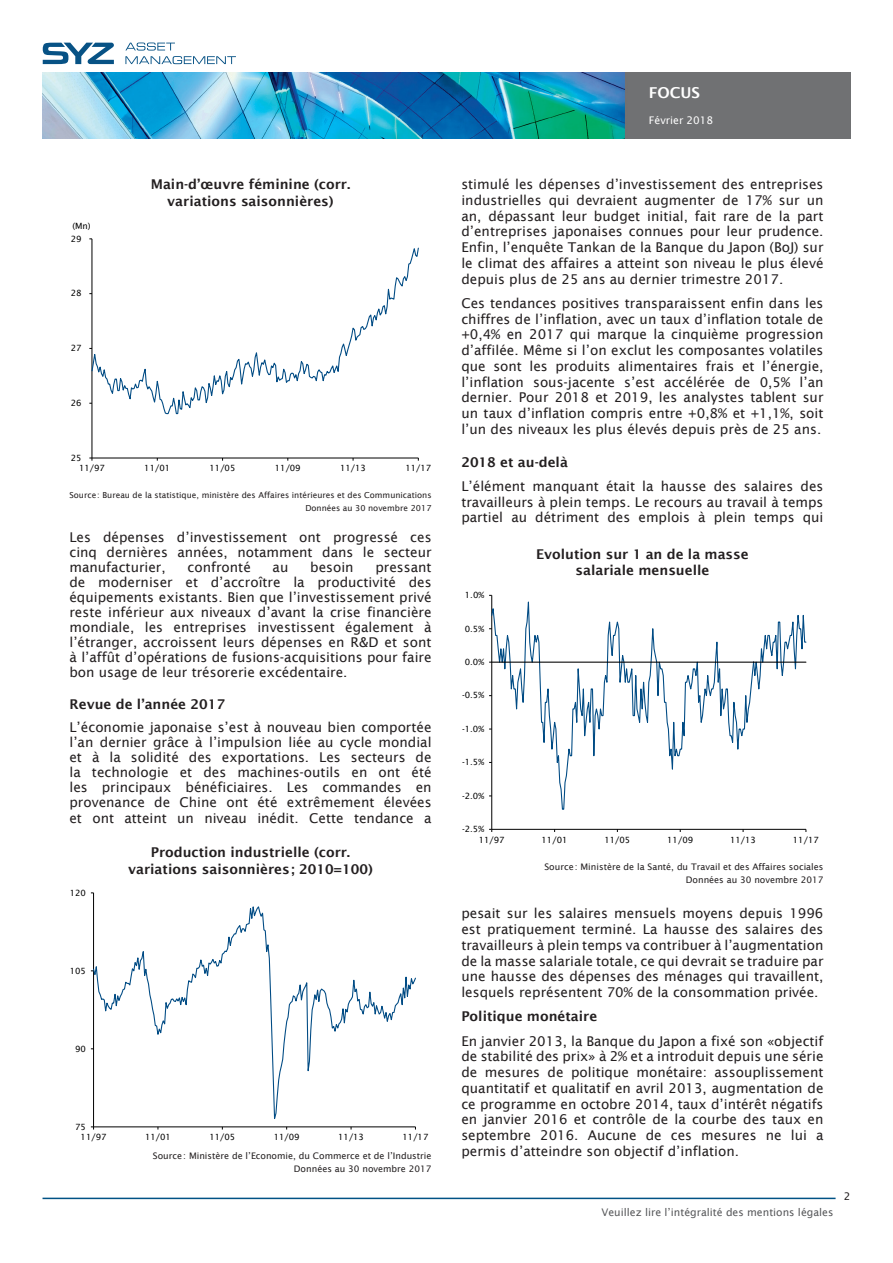
<style>
.page{position:relative;width:893px;height:1263px;background:#fff}
.page>*{position:absolute;margin:0;border:0;box-sizing:border-box;transform-origin:0 0}
.t1{font:600 15px "Lucida Sans";color:#fff}
.Texte_courant{font:13.5px/15.8px "Lucida Sans";color:#231f20;text-align:justify}
.Texte_courant-2{font:600 13.5px/16.5px "Lucida Sans";color:#231f20;text-align:center}
.t2{font:10.5px "Lucida Sans";color:#57585a}
.t3{font:10.5px "Lucida Sans";color:#fff}
.Numèro_de_page{font:10.5px "Lucida Sans";color:#231f20}
.Source_data{font:9px "Lucida Sans";color:#231f20}
.t4{font:8.55px "Lucida Sans";color:#000}
.Source_data-2{font:8.25px "Lucida Sans";color:#231f20}
</style>
<div class="page">
<img style="left:43px;top:72px;width:807px;height:66px">
<svg style="left:125px;top:43px;width:111px;height:21px"></svg>
<svg style="left:43px;top:43px;width:71px;height:21px"></svg>
<hr style="left:43px;top:1197px;width:793px;height:2px;background:#005285">
<hr style="left:92px;top:239px;width:1px;height:219px;background:#000">
<hr style="left:92px;top:458px;width:326px;height:1px;background:#000">
<svg style="left:89px;top:239px;width:330px;height:176px"></svg>
<hr style="left:93px;top:893px;width:1px;height:234px;background:#000">
<hr style="left:94px;top:1126px;width:321px;height:1px;background:#000">
<svg style="left:92px;top:899px;width:268px;height:227px"></svg>
<svg style="left:360px;top:976px;width:56px;height:46px"></svg>
<hr style="left:491px;top:595px;width:1px;height:234px;background:#000">
<hr style="left:492px;top:829px;width:314px;height:1px;background:#000">
<svg style="left:492px;top:595px;width:260px;height:215px"></svg>
<svg style="left:752px;top:614px;width:54px;height:76px"></svg>
<hr style="left:492px;top:662px;width:262px;height:1px;background:#000">
<hr style="left:754px;top:662px;width:52px;height:1px;background:#000">
<p class="t4" style="left:72px;top:221px;width:20px">(Mn)</p>
<p class="t4" style="left:71px;top:234px;width:12px">29</p>
<p class="t4" style="left:71px;top:288px;width:12px">28</p>
<p class="t4" style="left:71px;top:343px;width:12px">27</p>
<p class="t4" style="left:71px;top:398px;width:12px">26</p>
<p class="t4" style="left:71px;top:453px;width:12px">25</p>
<p class="Texte_courant-2" style="left:151px;top:176px;width:201px">Main-d’œuvre féminine (corr. variations saisonnières)</p>
<p class="t4" style="left:79px;top:463px;width:27px">11/97</p>
<p class="t4" style="left:144px;top:463px;width:27px">11/01</p>
<p class="t4" style="left:210px;top:463px;width:27px">11/05</p>
<p class="t4" style="left:275px;top:463px;width:27px">11/09</p>
<p class="t4" style="left:340px;top:463px;width:27px">11/13</p>
<p class="t4" style="left:405px;top:463px;width:27px">11/17</p>
<p class="Source_data-2" style="left:69px;top:491px;width:364px">Source: Bureau de la statistique, ministère des Affaires intérieures et des Communications</p>
<p class="Source_data-2" style="left:305px;top:503px;width:128px">Données au 30 novembre 2017</p>
<p class="Texte_courant" style="left:69px;top:529px;width:364px;line-height:15px">Les dépenses d’investissement ont progressé ces cinq dernières années, notamment dans le secteur manufacturier,</p>
<p class="Texte_courant" style="left:188px;top:559px;width:65px">confronté</p>
<p class="Texte_courant" style="left:273px;top:559px;width:17px">au</p>
<p class="Texte_courant" style="left:310px;top:559px;width:45px">besoin</p>
<p class="Texte_courant" style="left:69px;top:559px;width:364px;line-height:15px;text-indent:306px">pressant de moderniser et d’accroître la productivité des équipements existants. Bien que l’investissement privé reste inférieur aux niveaux d’avant la crise financière mondiale, les entreprises investissent également à l’étranger, accroissent leurs dépenses en R&amp;D et sont à l’affût d’opérations de fusions-acquisitions pour faire bon usage de leur trésorerie excédentaire.</p>
<p class="Texte_courant-2" style="left:69px;top:695px;width:157px">Revue de l’année 2017</p>
<p class="Texte_courant" style="left:69px;top:720px;width:364px;line-height:15.1px">L’économie japonaise s’est à nouveau bien comportée l’an dernier grâce à l’impulsion liée au cycle mondial et à la solidité des exportations. Les secteurs de la technologie et des machines-outils en ont été les principaux bénéficiaires. Les commandes en provenance de Chine ont été extrêmement élevées et ont atteint un niveau inédit. Cette tendance a</p>
<p class="t4" style="left:70px;top:888px;width:18px">120</p>
<p class="t4" style="left:70px;top:966px;width:18px">105</p>
<p class="t4" style="left:75px;top:1044px;width:12px">90</p>
<p class="t4" style="left:75px;top:1122px;width:12px">75</p>
<p class="Texte_courant-2" style="left:128px;top:844px;width:246px">Production industrielle (corr. variations saisonnières; 2010=100)</p>
<p class="t4" style="left:81px;top:1132px;width:27px">11/97</p>
<p class="t4" style="left:145px;top:1132px;width:27px">11/01</p>
<p class="t4" style="left:209px;top:1132px;width:27px">11/05</p>
<p class="t4" style="left:274px;top:1132px;width:27px">11/09</p>
<p class="t4" style="left:338px;top:1132px;width:27px">11/13</p>
<p class="t4" style="left:402px;top:1132px;width:27px">11/17</p>
<p class="Source_data" style="left:153px;top:1150px;width:280px">Source: Ministère de l’Economie, du Commerce et de l’Industrie</p>
<p class="Source_data" style="left:294px;top:1163px;width:139px">Données au 30 novembre 2017</p>
<p class="t1" style="left:649px;top:84px;width:53px">FOCUS</p>
<p class="t3" style="left:649px;top:114px;width:66px">Février 2018</p>
<p class="Texte_courant" style="left:461px;top:176px;width:364px">stimulé les dépenses d’investissement des entreprises industrielles qui devraient augmenter de 17% sur un an, dépassant leur budget initial, fait rare de la part d’entreprises japonaises connues pour leur prudence.<br>Enfin, l’enquête Tankan de la Banque du Japon (BoJ) sur le climat des affaires a atteint son niveau le plus élevé depuis plus de 25 ans au dernier trimestre 2017.</p>
<p class="Texte_courant" style="left:461px;top:295px;width:364px">Ces tendances positives transparaissent enfin dans les chiffres de l’inflation, avec un taux d’inflation totale de +0,4% en 2017 qui marque la cinquième progression d’affilée. Même si l’on exclut les composantes volatiles que sont les produits alimentaires frais et l’énergie, l’inflation sous-jacente s’est accélérée de 0,5% l’an dernier. Pour 2018 et 2019, les analystes tablent sur un taux d’inflation compris entre +0,8% et +1,1%, soit l’un des niveaux les plus élevés depuis près de 25 ans.</p>
<p class="Texte_courant-2" style="left:461px;top:453px;width:108px">2018 et au-delà</p>
<p class="Texte_courant" style="left:461px;top:478px;width:364px">L’élément manquant était la hausse des salaires des travailleurs à plein temps. Le recours au travail à temps partiel au détriment des emplois à plein temps qui</p>
<p class="t4" style="left:465px;top:590px;width:21px">1.0%</p>
<p class="t4" style="left:465px;top:624px;width:21px">0.5%</p>
<p class="t4" style="left:465px;top:657px;width:21px">0.0%</p>
<p class="t4" style="left:462px;top:690px;width:24px">-0.5%</p>
<p class="t4" style="left:462px;top:724px;width:24px">-1.0%</p>
<p class="t4" style="left:462px;top:757px;width:24px">-1.5%</p>
<p class="t4" style="left:462px;top:791px;width:24px">-2.0%</p>
<p class="t4" style="left:462px;top:824px;width:24px">-2.5%</p>
<p class="Texte_courant-2" style="left:536px;top:546px;width:214px">Evolution sur 1 an de la masse salariale mensuelle</p>
<p class="t4" style="left:479px;top:835px;width:27px">11/97</p>
<p class="t4" style="left:542px;top:835px;width:27px">11/01</p>
<p class="t4" style="left:604px;top:835px;width:27px">11/05</p>
<p class="t4" style="left:667px;top:835px;width:27px">11/09</p>
<p class="t4" style="left:730px;top:835px;width:27px">11/13</p>
<p class="t4" style="left:793px;top:835px;width:27px">11/17</p>
<p class="Source_data" style="left:544px;top:861px;width:280px">Source: Ministère de la Santé, du Travail et des Affaires sociales</p>
<p class="Source_data" style="left:686px;top:874px;width:139px">Données au 30 novembre 2017</p>
<p class="Texte_courant" style="left:461px;top:905px;width:364px">pesait sur les salaires mensuels moyens depuis 1996 est pratiquement terminé. La hausse des salaires des travailleurs à plein temps va contribuer à l’augmentation de la masse salariale totale, ce qui devrait se traduire par une hausse des dépenses des ménages qui travaillent, lesquels représentent 70% de la consommation privée.</p>
<p class="Texte_courant-2" style="left:461px;top:1008px;width:137px">Politique monétaire</p>
<p class="Texte_courant" style="left:461px;top:1033px;width:364px">En janvier 2013, la Banque du Japon a fixé son «objectif de stabilité des prix» à 2% et a introduit depuis une série de mesures de politique monétaire: assouplissement quantitatif et qualitatif en avril 2013, augmentation de ce programme en octobre 2014, taux d’intérêt négatifs en janvier 2016 et contrôle de la courbe des taux en septembre 2016. Aucune de ces mesures ne lui a permis d’atteindre son objectif d’inflation.</p>
<p class="t2" style="left:601px;top:1206px;width:233px">Veuillez lire l’intégralité des mentions légales</p>
<p class="Numèro_de_page" style="left:844px;top:1190px;width:8px">2</p>
</div>
